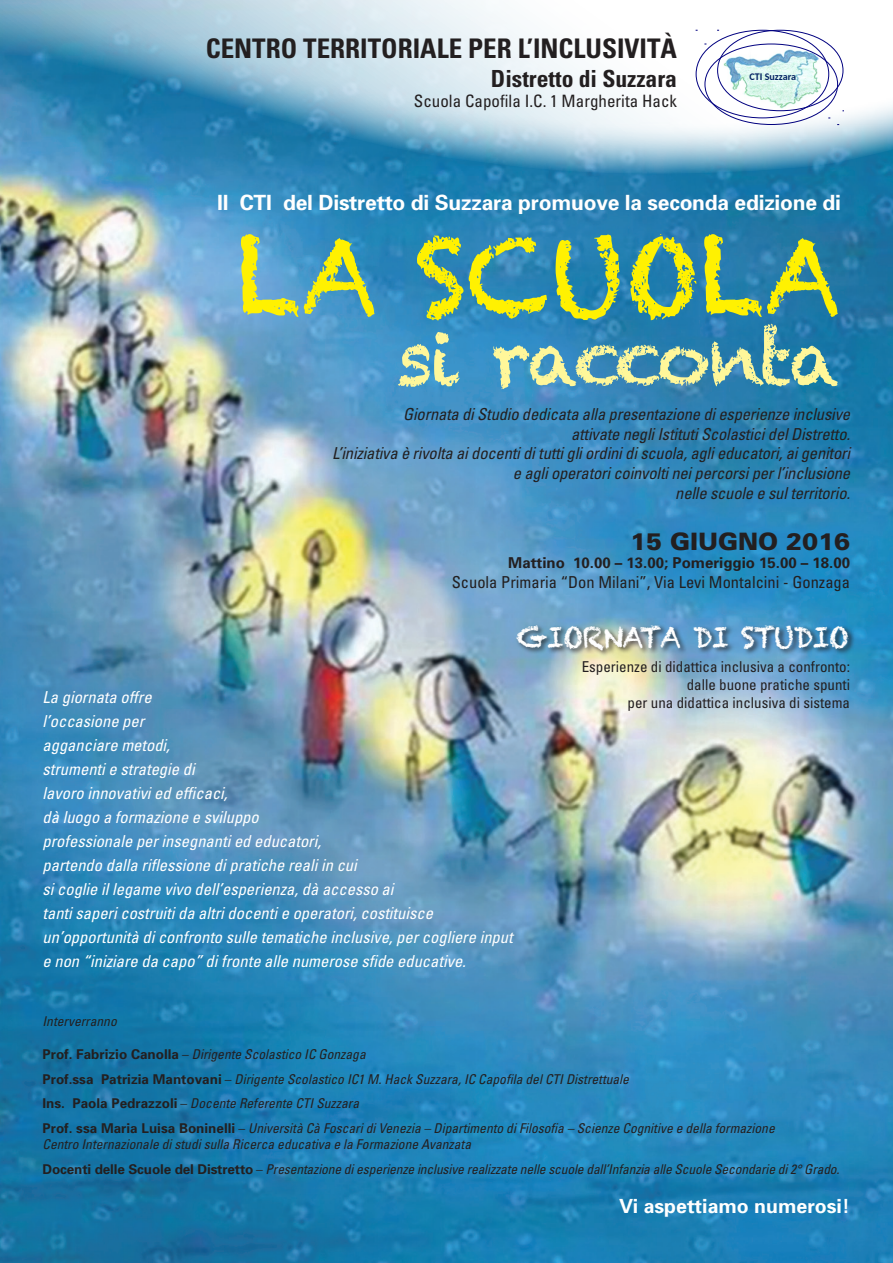
<style>
.page{position:relative;width:893px;height:1263px;background:#fff}
.page>*{position:absolute;margin:0;border:0;box-sizing:border-box;transform-origin:0 0}
.t1{font:103.5px "Chalkduster";color:#fff101}
.t2{font:75px "Chalkduster";letter-spacing:-.06em;color:#fff79a}
.t3{font:28.5px "Chalkduster";letter-spacing:-.04em;color:#fff}
.t4{font:700 condensed 27px "Univers";color:#231f20}
.t5{font:900 24px "Univers";color:#231f20}
.t6{font:700 condensed 23.55px "Univers";color:#231f20}
.t7{font:700 21px "Univers";letter-spacing:-.01em;color:#fff}
.t8{font:700 19.5px "Univers";color:#fff}
.t9{font:condensed 17.1px "Univers";color:#231f20}
.t10{font:italic condensed 16.5px/24px "Univers";color:#fff}
.t11{font:italic condensed 16.5px/19.8px "Univers";letter-spacing:-.01em;color:#231f20;text-align:right}
.t12{font:condensed 16.5px "Univers";color:#231f20}
.t13{font:condensed 15px "Univers";color:#231f20}
.t14{font:700 15px "Univers";color:#231f20}
.t15{font:italic condensed 13.5px "Univers";color:#231f20}
.t16{font:700 10.05px "Carlito";color:#002060}
.s1{font-weight:700;font-style:normal;font-stretch:normal}
.s2{font-style:normal}
</style>
<div class="page">
<img style="left:0;top:175px;width:893px;height:1088px">
<svg style="left:0;top:0;width:893px;height:175px"></svg>
<svg style="left:686px;top:18px;width:164px;height:114px"></svg>
<img style="left:722px;top:46px;width:100px;height:65px">
<div style="left:515px;top:624px;width:341px;height:33px;background:#231f20;opacity:.75"></div>
<p class="t4" style="left:206px;top:32px;width:473px">CENTRO TERRITORIALE PER L’INCLUSIVITÀ</p>
<p class="t6" style="left:491px;top:64px;width:188px">Distretto di Suzzara</p>
<p class="t9" style="left:414px;top:90px;width:265px">Scuola Capofila I.C. 1 Margherita Hack</p>
<p class="t16" style="left:749px;top:70px;width:48px">CTI Suzzara</p>
<p class="t7" style="left:217px;top:190px;width:625px">Il CTI del Distretto di Suzzara promuove la seconda edizione di</p>
<p class="t1" style="left:236px;top:216px;width:607px">LA SCUOLA</p>
<p class="t2" style="left:395px;top:314px;width:447px">si racconta</p>
<p class="t11" style="left:403px;top:404px;width:448px">Giornata di Studio dedicata alla presentazione di esperienze inclusive</p>
<p class="t11" style="left:571px;top:423px;width:280px">attivate negli Istituti Scolastici del Distretto.</p>
<p class="t11" style="left:332px;top:443px;width:519px">L’iniziativa è rivolta ai docenti di tutti gli ordini di scuola, agli educatori, ai genitori e agli operatori coinvolti nei percorsi per l’inclusione</p>
<p class="t11" style="left:675px;top:483px;width:176px">nelle scuole e sul territorio.</p>
<p class="t5" style="left:630px;top:527px;width:221px">15 GIUGNO 2016</p>
<p class="t14" style="left:508px;top:554px;width:343px">Mattino 10.00 – 13.00; Pomeriggio 15.00 – 18.00</p>
<p class="t12" style="left:452px;top:572px;width:400px">Scuola Primaria “Don Milani”, Via Levi Montalcini - Gonzaga</p>
<p class="t3" style="left:516px;top:620px;width:334px">GIORNATA DI STUDIO</p>
<p class="t10" style="left:43px;top:685px;width:472px">La giornata offre<br>l’occasione per<br>agganciare metodi,<br>strumenti e strategie di<br>lavoro innovativi ed efficaci,<br>dà luogo a formazione e sviluppo<br>professionale per insegnanti ed educatori,<br>partendo dalla riflessione di pratiche reali in cui<br>si coglie il legame vivo dell’esperienza, dà accesso ai<br>tanti saperi costruiti da altri docenti e operatori, costituisce un’opportunità di confronto sulle tematiche inclusive, per cogliere input</p>
<p class="t10" style="left:43px;top:949px;width:425px">e non “iniziare da capo” di fronte alle numerose sfide educative.</p>
<p class="t13" style="left:582px;top:657px;width:270px">Esperienze di didattica inclusiva a confronto:</p>
<p class="t13" style="left:687px;top:675px;width:165px">dalle buone pratiche spunti</p>
<p class="t13" style="left:628px;top:693px;width:224px">per una didattica inclusiva di sistema</p>
<p class="t15" style="left:43px;top:1013px;width:76px">Interverranno</p>
<p class="t15" style="left:43px;top:1045px;width:325px"><span class="s1">Prof. Fabrizio Canolla</span> <span class="s2">–</span> Dirigente Scolastico IC Gonzaga</p>
<p class="t15" style="left:43px;top:1070px;width:588px"><span class="s1">Prof.ssa Patrizia Mantovani</span> <span class="s2">–</span> Dirigente Scolastico IC1 M. Hack Suzzara, IC Capofila del CTI Distrettuale</p>
<p class="t15" style="left:43px;top:1095px;width:318px"><span class="s1">Ins. Paola Pedrazzoli</span> <span class="s2">–</span> Docente Referente CTI Suzzara</p>
<p class="t15" style="left:43px;top:1119px;width:734px"><span class="s1">Prof. ssa Maria Luisa Boninelli</span> <span class="s2">–</span> Università Cà Foscari di Venezia – Dipartimento di Filosofia – Scienze Cognitive e della formazione</p>
<p class="t15" style="left:43px;top:1136px;width:430px">Centro Internazionale di studi sulla Ricerca educativa e la Formazione Avanzata</p>
<p class="t15" style="left:43px;top:1160px;width:798px"><span class="s1">Docenti delle Scuole del Distretto</span> <span class="s2">–</span> Presentazione di esperienze inclusive realizzate nelle scuole dall’Infanzia alle Scuole Secondarie di 2° Grado.</p>
<p class="t8" style="left:619px;top:1195px;width:232px">Vi aspettiamo numerosi!</p>
</div>
